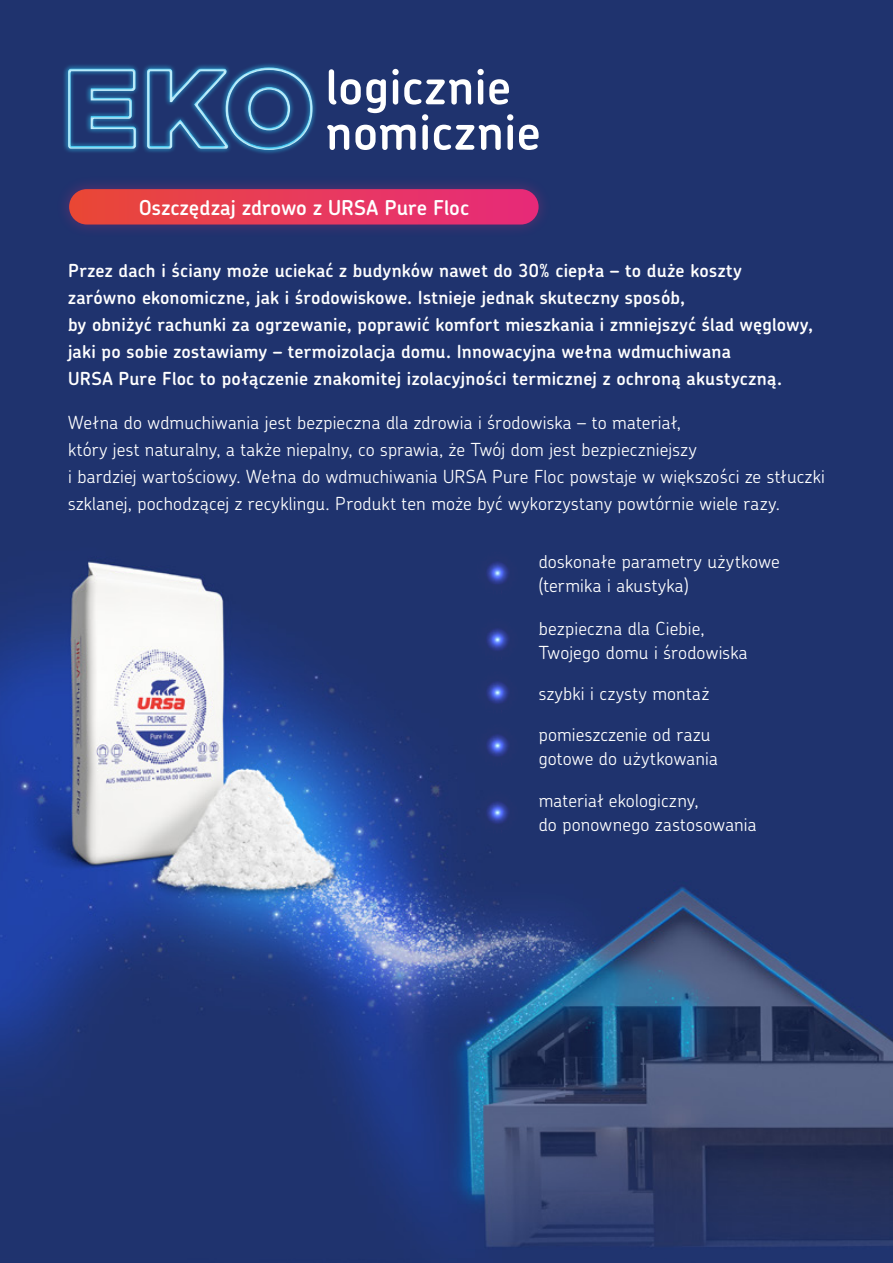
<style>
.page{position:relative;width:893px;height:1263px;background:#fff}
.page>*{position:absolute;margin:0;border:0;box-sizing:border-box;transform-origin:0 0}
.t1{font:600 20.55px "Chevin Pro";letter-spacing:.005em;color:#fff}
.t2{font:300 18px/24px "Chevin Pro";letter-spacing:.01em;color:#fff}
.t3{font:600 18px/27px "Chevin Pro";letter-spacing:.01em;color:#fff}
</style>
<div class="page">
<img style="left:0;top:0;width:893px;height:1263px">
<svg style="left:327px;top:69px;width:212px;height:81px"></svg>
<svg style="left:63px;top:63px;width:255px;height:92px;background:#1f3b75"></svg>
<div style="left:67px;top:66px;width:247px;height:84px;background:#fff;opacity:.75"></div>
<div style="left:55px;top:175px;width:496px;height:63px;background:#e72979;opacity:.3"></div>
<div style="left:69px;top:189px;width:470px;height:36px;background:linear-gradient(to right,#e94838,#e62b7c);border-radius:18px"></div>
<img style="left:472px;top:548px;width:51px;height:51px">
<img style="left:472px;top:614px;width:51px;height:158px">
<img style="left:472px;top:787px;width:51px;height:51px">
<p class="t1" style="left:139px;top:193px;width:332px">Oszczędzaj zdrowo z URSA Pure Floc</p>
<p class="t3" style="left:68px;top:257px;width:746px">Przez dach i ściany może uciekać z budynków nawet do 30% ciepła – to duże koszty zarówno ekonomiczne, jak i środowiskowe. Istnieje jednak skuteczny sposób,<br>by obniżyć rachunki za ogrzewanie, poprawić komfort mieszkania i zmniejszyć ślad węglowy, jaki po sobie zostawiamy – termoizolacja domu. Innowacyjna wełna wdmuchiwana<br>URSA Pure Floc to połączenie znakomitej izolacyjności termicznej z ochroną akustyczną.</p>
<p class="t2" style="left:68px;top:409px;width:758px;line-height:27px">Wełna do wdmuchiwania jest bezpieczna dla zdrowia i środowiska – to materiał,<br>który jest naturalny, a także niepalny, co sprawia, że Twój dom jest bezpieczniejszy<br>i bardziej wartościowy. Wełna do wdmuchiwania URSA Pure Floc powstaje w większości ze stłuczki szklanej, pochodzącej z recyklingu. Produkt ten może być wykorzystany powtórnie wiele razy.</p>
<p class="t2" style="left:539px;top:549px;width:243px">doskonałe parametry użytkowe (termika i akustyka)</p>
<p class="t2" style="left:539px;top:616px;width:210px">bezpieczna dla Ciebie,<br>Twojego domu i środowiska</p>
<p class="t2" style="left:539px;top:681px;width:172px">szybki i czysty montaż</p>
<p class="t2" style="left:539px;top:722px;width:181px">pomieszczenie od razu gotowe do użytkowania</p>
<p class="t2" style="left:539px;top:788px;width:220px">materiał ekologiczny,<br>do ponownego zastosowania</p>
</div>
